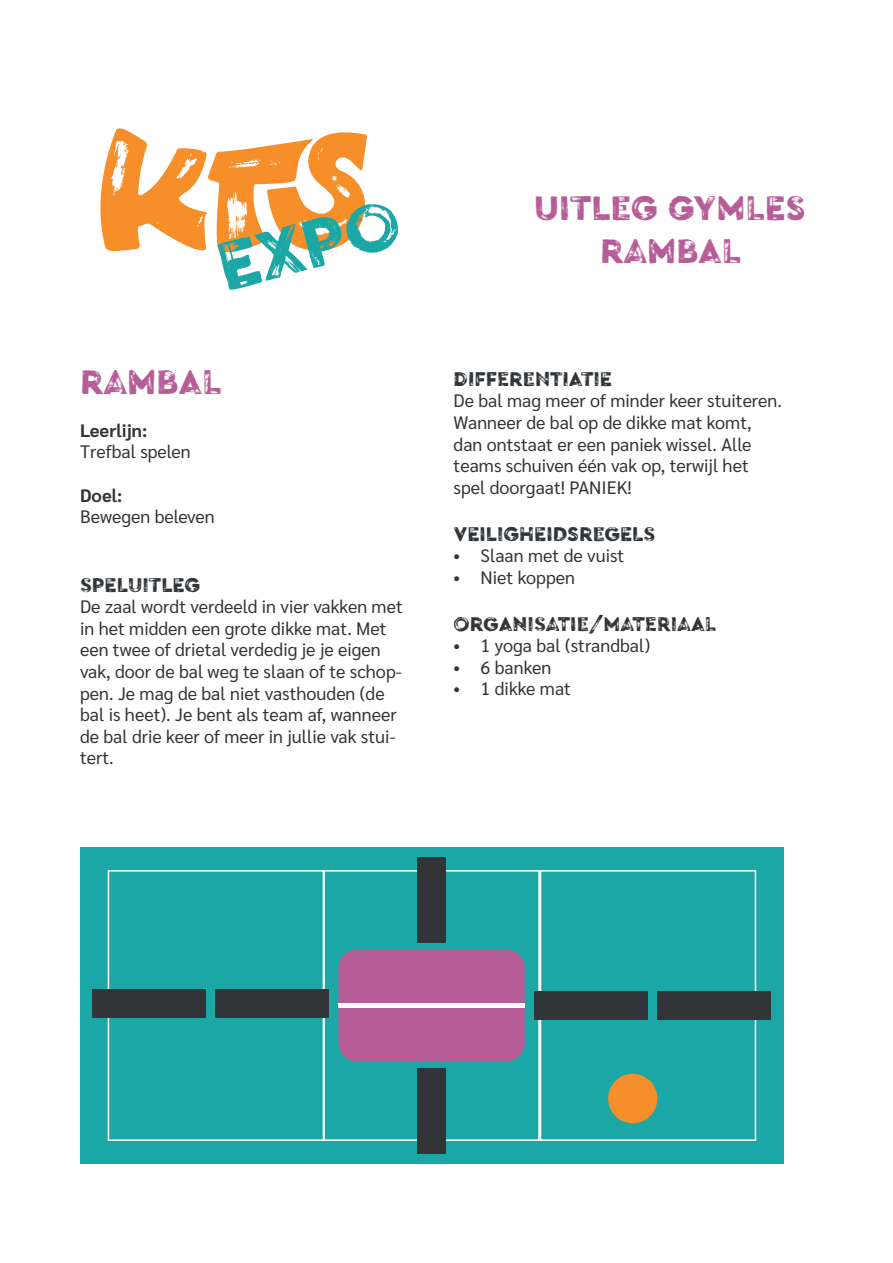
<style>
.page{position:relative;width:893px;height:1263px;background:#fff}
.page>*{position:absolute;margin:0;border:0;box-sizing:border-box;transform-origin:0 0}
.t1{font:900 36px/43.2px "Cera Brush";color:#b65d98;text-align:center}
.t2{font:900 21px "Cera Brush";color:#313538}
.t3{font:18px/21.6px "Sarabun";color:#313538}
.t4{font:700 18px "Sarabun";color:#313538}
</style>
<div class="page">
<svg style="left:100px;top:128px;width:299px;height:162px"></svg>
<div style="left:80px;top:847px;width:704px;height:317px;background:#1ba7a5"></div>
<div style="left:108px;top:870px;width:216px;height:271px;border:2px solid #fff"></div>
<div style="left:323px;top:870px;width:217px;height:271px;border:2px solid #fff"></div>
<div style="left:540px;top:870px;width:216px;height:271px;border:2px solid #fff"></div>
<div style="left:338px;top:950px;width:187px;height:111px;background:#b65d98;border-radius:18px"></div>
<div style="left:338px;top:1003px;width:187px;height:5px;background:#fff"></div>
<div style="left:534px;top:991px;width:114px;height:29px;background:#313538"></div>
<div style="left:92px;top:989px;width:114px;height:29px;background:#313538"></div>
<div style="left:657px;top:991px;width:114px;height:29px;background:#313538"></div>
<div style="left:215px;top:989px;width:114px;height:29px;background:#313538"></div>
<div style="left:417px;top:858px;width:29px;height:85px;background:#313538"></div>
<div style="left:417px;top:1068px;width:29px;height:85px;background:#313538"></div>
<div style="left:608px;top:1074px;width:49px;height:49px;background:#f68e2a;border-radius:50%"></div>
<h1 class="t1" style="left:80px;top:357px;width:143px">RAMBAL</h1>
<p class="t4" style="left:80px;top:420px;width:69px">Leerlijn:</p>
<p class="t3" style="left:80px;top:441px;width:112px">Trefbal spelen</p>
<p class="t4" style="left:80px;top:485px;width:44px">Doel:</p>
<p class="t3" style="left:80px;top:506px;width:136px">Bewegen beleven</p>
<p class="t2" style="left:80px;top:569px;width:121px">SPELUITLEG</p>
<p class="t3" style="left:80px;top:596px;width:324px">De zaal wordt verdeeld in vier vakken met in het midden een grote dikke mat. Met een twee of drietal verdedig je je eigen vak, door de bal weg te slaan of te schop&shy;pen. Je mag de bal niet vasthouden (de bal is heet). Je bent als team af, wanneer de bal drie keer of meer in jullie vak stui&shy;tert.</p>
<h1 class="t1" style="left:534px;top:183px;width:274px">UITLEG GYMLES<br>RAMBAL</h1>
<p class="t2" style="left:454px;top:364px;width:160px">DIFFERENTIATIE</p>
<p class="t3" style="left:454px;top:390px;width:330px">De bal mag meer of minder keer stuiteren.<br>Wanneer de bal op de dikke mat komt, dan ontstaat er een paniek wissel. Alle teams schuiven één vak op, terwijl het spel doorgaat! PANIEK!</p>
<p class="t2" style="left:454px;top:518px;width:203px">VEILIGHEIDSREGELS</p>
<p class="t3" style="left:454px;top:545px;width:172px">• Slaan met de vuist</p>
<p class="t3" style="left:454px;top:567px;width:123px">• Niet koppen</p>
<p class="t2" style="left:454px;top:608px;width:264px">ORGANISATIE/MATERIAAL</p>
<p class="t3" style="left:454px;top:635px;width:198px">• 1 yoga bal (strandbal)</p>
<p class="t3" style="left:454px;top:657px;width:99px">• 6 banken</p>
<p class="t3" style="left:454px;top:678px;width:119px">• 1 dikke mat</p>
</div>
